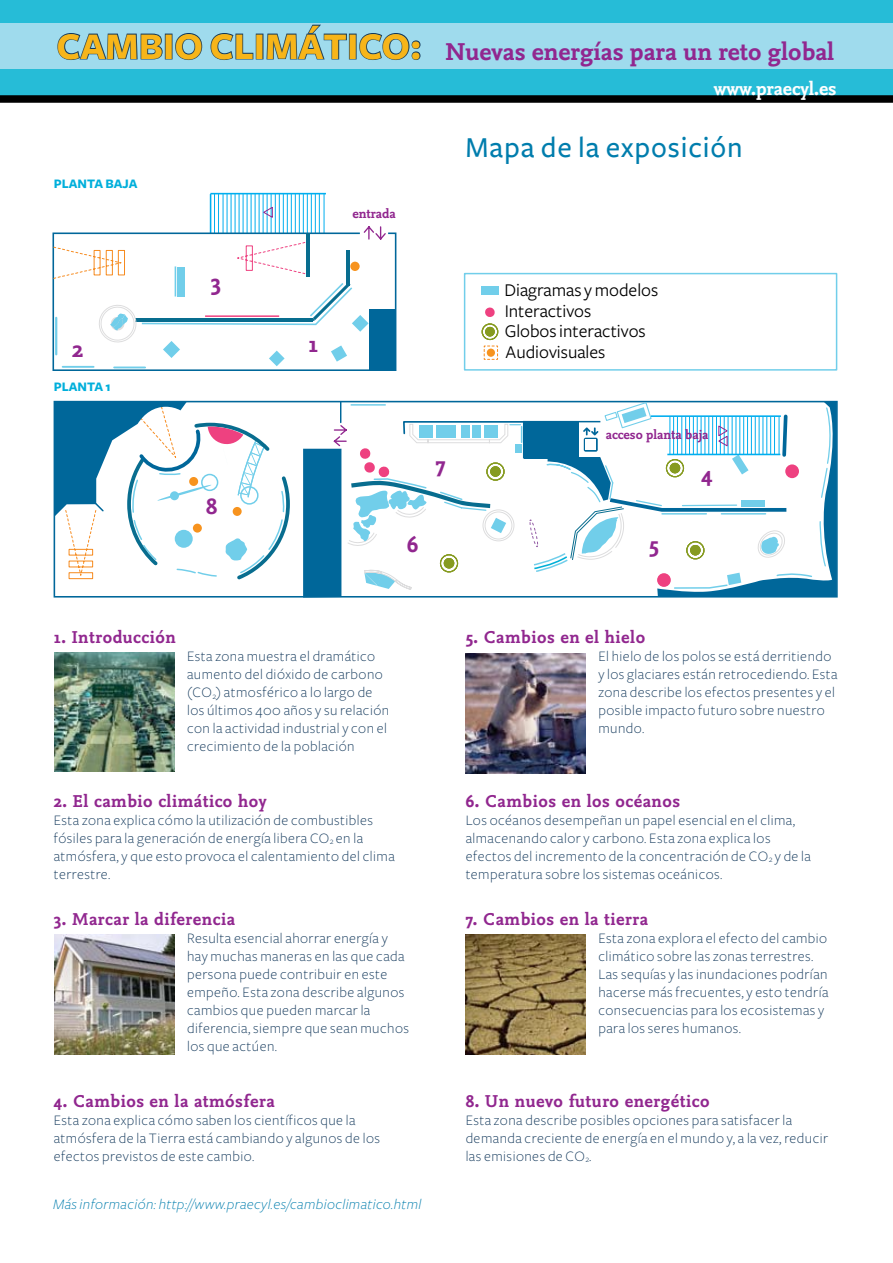
<style>
.page{position:relative;width:893px;height:1263px;background:#fff}
.page>*{position:absolute;margin:0;border:0;box-sizing:border-box;transform-origin:0 0}
.t1{font:500 30px "Freight Sans";letter-spacing:.03em;color:#007dad}
.t2{font:700 25.5px "Nexus Mix";color:#91278f}
.t3{font:700 24.6px "Nexus Mix";color:#91278f}
.t4{font:700 23.7px "Nexus Mix";color:#91278f}
.t5{font:700 19.5px "Nexus Mix";color:#fff}
.t6{font:18.6px "Freight Sans";color:#000}
.t7{font:700 18px "Nexus Mix";letter-spacing:.03em;color:#91278f}
.t8{font:300 15px/18px "Freight Sans";letter-spacing:.03em;color:#11375a}
.t9{font:italic 300 15px "Freight Sans";letter-spacing:.025em;color:#007dad}
.t10{font:700 13.5px "Nexus Mix";color:#91278f}
.t11{font:700 13.5px "Freight Sans";color:#00afdb}
.s1{font-family:"Freight Sans";font-size:39px;color:#f7b519}
</style>
<div class="page">
<div style="left:481px;top:287px;width:17px;height:8px;background:#71ceea"></div>
<div style="left:482px;top:323px;width:16px;height:17px;border:1px solid #869b20;border-radius:50%"></div>
<div style="left:485px;top:327px;width:10px;height:9px;background:#869b20;border-radius:50%"></div>
<svg style="left:483px;top:345px;width:15px;height:15px"></svg>
<svg style="left:485px;top:307px;width:10px;height:10px"></svg>
<div style="left:464px;top:273px;width:373px;height:98px;border:2px solid #71ceea"></div>
<svg style="left:54px;top:401px;width:238px;height:181px"></svg>
<svg style="left:303px;top:401px;width:535px;height:197px"></svg>
<hr style="left:210px;top:193px;width:116px;height:1px;background:#00aeef">
<hr style="left:275px;top:194px;width:1px;height:39px;background:#00aeef">
<hr style="left:279px;top:194px;width:1px;height:39px;background:#00aeef">
<hr style="left:283px;top:194px;width:1px;height:39px;background:#00aeef">
<hr style="left:287px;top:194px;width:1px;height:39px;background:#00aeef">
<hr style="left:291px;top:194px;width:1px;height:39px;background:#00aeef">
<hr style="left:295px;top:194px;width:1px;height:39px;background:#00aeef">
<hr style="left:299px;top:194px;width:1px;height:39px;background:#00aeef">
<hr style="left:303px;top:194px;width:1px;height:39px;background:#00aeef">
<hr style="left:307px;top:194px;width:1px;height:39px;background:#00aeef">
<hr style="left:311px;top:194px;width:1px;height:39px;background:#00aeef">
<hr style="left:315px;top:194px;width:1px;height:39px;background:#00aeef">
<hr style="left:319px;top:194px;width:1px;height:39px;background:#00aeef">
<hr style="left:324px;top:194px;width:1px;height:39px;background:#00aeef">
<hr style="left:223px;top:194px;width:1px;height:39px;background:#00aeef">
<hr style="left:227px;top:194px;width:1px;height:39px;background:#00aeef">
<hr style="left:214px;top:194px;width:1px;height:39px;background:#00aeef">
<hr style="left:210px;top:194px;width:1px;height:39px;background:#00aeef">
<hr style="left:218px;top:194px;width:1px;height:39px;background:#00aeef">
<hr style="left:231px;top:194px;width:1px;height:39px;background:#00aeef">
<hr style="left:235px;top:194px;width:1px;height:39px;background:#00aeef">
<hr style="left:239px;top:194px;width:1px;height:39px;background:#00aeef">
<hr style="left:243px;top:194px;width:1px;height:39px;background:#00aeef">
<hr style="left:247px;top:194px;width:1px;height:39px;background:#00aeef">
<hr style="left:251px;top:194px;width:1px;height:39px;background:#00aeef">
<hr style="left:255px;top:194px;width:1px;height:39px;background:#00aeef">
<hr style="left:259px;top:194px;width:1px;height:39px;background:#00aeef">
<hr style="left:263px;top:194px;width:1px;height:39px;background:#00aeef">
<hr style="left:267px;top:194px;width:1px;height:39px;background:#00aeef">
<hr style="left:271px;top:194px;width:1px;height:39px;background:#00aeef">
<svg style="left:263px;top:207px;width:10px;height:11px"></svg>
<svg style="left:52px;top:232px;width:345px;height:139px"></svg>
<div style="left:369px;top:310px;width:26px;height:60px;background:#00679a"></div>
<svg style="left:53px;top:225px;width:334px;height:141px"></svg>
<div style="left:350px;top:262px;width:10px;height:9px;background:#f7931e;border-radius:50%"></div>
<img style="left:54px;top:652px;width:120px;height:120px">
<img style="left:466px;top:653px;width:120px;height:120px">
<img style="left:466px;top:934px;width:120px;height:120px">
<img style="left:54px;top:934px;width:120px;height:120px">
<div style="left:0;top:0;width:893px;height:99px;background:#26bcd7"></div>
<div style="left:0;top:23px;width:893px;height:46px;background:#9fdbed"></div>
<svg style="left:57px;top:33px;width:106px;height:27px"></svg>
<div style="left:165px;top:34px;width:8px;height:25px;border:2px solid #11375a"></div>
<svg style="left:175px;top:33px;width:28px;height:27px"></svg>
<svg style="left:210px;top:33px;width:44px;height:27px"></svg>
<div style="left:256px;top:34px;width:7px;height:25px;border:2px solid #11375a"></div>
<svg style="left:266px;top:24px;width:81px;height:36px"></svg>
<div style="left:349px;top:34px;width:8px;height:25px;border:2px solid #11375a"></div>
<svg style="left:359px;top:33px;width:62px;height:27px"></svg>
<div style="left:0;top:95px;width:893px;height:8px;background:#000"></div>
<h2 class="t2" style="left:57px;top:35px;width:779px"><span class="s1">CAMBIO CLIMÁTICO:</span> Nuevas energías para un reto global</h2>
<h3 class="t5" style="left:714px;top:76px;width:124px">www.praecyl.es</h3>
<h1 class="t1" style="left:466px;top:130px;width:279px">Mapa de la exposición</h1>
<p class="t11" style="left:54px;top:177px;width:85px">PLANTA BAJA</p>
<h3 class="t3" style="left:211px;top:266px;width:12px">3</h3>
<h3 class="t3" style="left:72px;top:333px;width:13px">2</h3>
<h3 class="t3" style="left:309px;top:329px;width:11px">1</h3>
<p class="t11" style="left:54px;top:379px;width:58px">PLANTA 1</p>
<h3 class="t4" style="left:206px;top:491px;width:13px">8</h3>
<p class="t10" style="left:352px;top:205px;width:45px">entrada</p>
<p class="t6" style="left:505px;top:279px;width:155px">Diagramas y modelos</p>
<p class="t6" style="left:505px;top:301px;width:88px">Interactivos</p>
<p class="t6" style="left:505px;top:321px;width:142px">Globos interactivos</p>
<p class="t6" style="left:506px;top:342px;width:101px">Audiovisuales</p>
<h3 class="t4" style="left:436px;top:449px;width:11px">7</h3>
<p class="t10" style="left:606px;top:426px;width:104px">acceso planta baja</p>
<h3 class="t4" style="left:701px;top:459px;width:12px">4</h3>
<h3 class="t4" style="left:407px;top:529px;width:13px">6</h3>
<h3 class="t4" style="left:649px;top:529px;width:11px">5</h3>
<p class="t7" style="left:54px;top:626px;width:124px">1. Introducción</p>
<p class="t8" style="left:187px;top:648px;width:204px">Esta zona muestra el dramático aumento del dióxido de carbono (CO<sub>2</sub>) atmosférico a lo largo de los últimos 400 años y su relación con la actividad industrial y con el crecimiento de la población</p>
<p class="t7" style="left:54px;top:789px;width:214px">2. El cambio climático hoy</p>
<p class="t8" style="left:54px;top:811px;width:343px">Esta zona explica cómo la utilización de combustibles fósiles para la generación de energía libera CO<sub>2</sub> en la atmósfera, y que esto provoca el calentamiento del clima terrestre.</p>
<p class="t7" style="left:54px;top:908px;width:183px">3. Marcar la diferencia</p>
<p class="t8" style="left:187px;top:930px;width:223px">Resulta esencial ahorrar energía y hay muchas maneras en las que cada persona puede contribuir en este empeño. Esta zona describe algunos cambios que pueden marcar la diferencia, siempre que sean muchos los que actúen.</p>
<p class="t7" style="left:54px;top:1089px;width:222px">4. Cambios en la atmósfera</p>
<p class="t8" style="left:54px;top:1111px;width:328px">Esta zona explica cómo saben los científicos que la atmósfera de la Tierra está cambiando y algunos de los efectos previstos de este cambio.</p>
<p class="t9" style="left:53px;top:1196px;width:370px">Más información: http://www.praecyl.es/cambioclimatico.html</p>
<p class="t7" style="left:466px;top:626px;width:181px">5. Cambios en el hielo</p>
<p class="t8" style="left:598px;top:648px;width:241px">El hielo de los polos se está derritiendo y los glaciares están retrocediendo. Esta zona describe los efectos presentes y el posible impacto futuro sobre nuestro mundo.</p>
<p class="t7" style="left:466px;top:789px;width:216px">6. Cambios en los océanos</p>
<p class="t8" style="left:466px;top:811px;width:347px">Los océanos desempeñan un papel esencial en el clima, almacenando calor y carbono. Esta zona explica los efectos del incremento de la concentración de CO<sub>2</sub> y de la temperatura sobre los sistemas oceánicos.</p>
<p class="t7" style="left:466px;top:908px;width:184px">7. Cambios en la tierra</p>
<p class="t8" style="left:598px;top:930px;width:231px">Esta zona explora el efecto del cambio climático sobre las zonas terrestres.<br>Las sequías y las inundaciones podrían hacerse más frecuentes, y esto tendría consecuencias para los ecosistemas y para los seres humanos.</p>
<p class="t7" style="left:466px;top:1089px;width:245px">8. Un nuevo futuro energético</p>
<p class="t8" style="left:466px;top:1111px;width:364px">Esta zona describe posibles opciones para satisfacer la demanda creciente de energía en el mundo y, a la vez, reducir las emisiones de CO<sub>2</sub>.</p>
</div>
